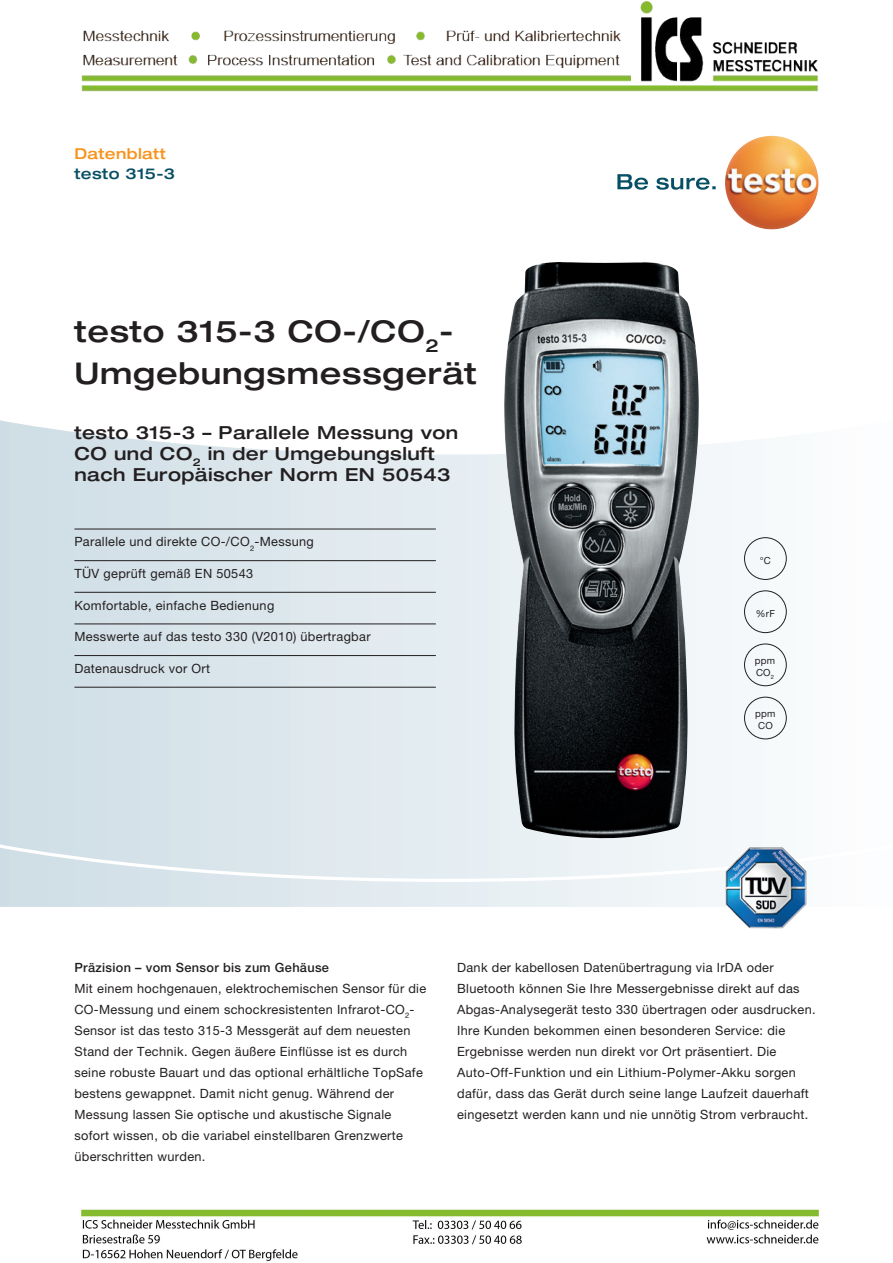
<style>
.page{position:relative;width:893px;height:1263px;background:#fff}
.page>*{position:absolute;margin:0;border:0;box-sizing:border-box;transform-origin:0 0}
.t1{font:500 expanded 30px/42px "Helvetica Neue LTW1 G";letter-spacing:.025em;color:#231f20}
.t2{font:500 expanded 18px/21px "Helvetica Neue LTW1 G";letter-spacing:.025em;color:#231f20}
.t3{font:500 expanded 15px "Helvetica Neue LTW1 G";letter-spacing:.025em;color:#074f64}
.t4{font:500 expanded 15px "Helvetica Neue LTW1 G";letter-spacing:.025em;color:#f7931d}
.t5{font:12.75px/21px "Helvetica Neue LTW1 G";letter-spacing:.025em;color:#231f20}
.t6{font:500 12.75px "Helvetica Neue LTW1 G";letter-spacing:.025em;color:#231f20}
.t7{font:9.75px/11.7px "Helvetica Neue LTW1 G";letter-spacing:.025em;color:#231f20}
</style>
<div class="page">
<svg style="left:0;top:420px;width:787px;height:420px"></svg>
<svg style="left:0;top:840px;width:807px;height:89px"></svg>
<img style="left:504px;top:262px;width:195px;height:577px">
<img style="left:726px;top:847px;width:80px;height:81px">
<svg style="left:617px;top:174px;width:99px;height:16px"></svg>
<img style="left:725px;top:136px;width:94px;height:93px;border-radius:47px">
<div style="left:744px;top:537px;width:43px;height:43px;border:1px solid #231f20;border-radius:50%"></div>
<div style="left:744px;top:590px;width:43px;height:43px;border:1px solid #231f20;border-radius:50%"></div>
<div style="left:744px;top:644px;width:43px;height:42px;border:1px solid #231f20;border-radius:50%"></div>
<div style="left:744px;top:697px;width:43px;height:42px;border:1px solid #231f20;border-radius:50%"></div>
<hr style="left:74px;top:529px;width:362px;height:1px;background:#231f20">
<hr style="left:74px;top:560px;width:362px;height:1px;background:#231f20">
<hr style="left:74px;top:592px;width:362px;height:1px;background:#231f20">
<hr style="left:74px;top:623px;width:362px;height:1px;background:#231f20">
<hr style="left:74px;top:655px;width:362px;height:1px;background:#231f20">
<hr style="left:74px;top:687px;width:362px;height:1px;background:#231f20">
<img style="left:81px;top:1px;width:738px;height:91px">
<img style="left:80px;top:1209px;width:739px;height:52px">
<p class="t4" style="left:74px;top:144px;width:93px">Datenblatt</p>
<p class="t3" style="left:74px;top:164px;width:102px">testo 315-3</p>
<h1 class="t1" style="left:74px;top:309px;width:404px">testo 315-3 CO-/CO<sub>2</sub>-<br>Umgebungsmessgerät</h1>
<h2 class="t2" style="left:74px;top:422px;width:385px">testo 315-3 – Parallele Messung von<br>CO und CO<sub>2</sub> in der Umgebungsluft nach Europäischer Norm EN 50543</h2>
<p class="t5" style="left:74px;top:531px;width:241px">Parallele und direkte CO-/CO<sub>2</sub>-Messung</p>
<p class="t5" style="left:74px;top:563px;width:180px">TÜV geprüft gemäß EN 50543</p>
<p class="t5" style="left:74px;top:594px;width:201px">Komfortable, einfache Bedienung</p>
<p class="t5" style="left:74px;top:626px;width:298px">Messwerte auf das testo 330 (V2010) übertragbar</p>
<p class="t5" style="left:74px;top:658px;width:137px">Datenausdruck vor Ort</p>
<p class="t7" style="left:760px;top:554px;width:13px">°C</p>
<p class="t7" style="left:756px;top:607px;width:21px">%rF</p>
<p class="t7" style="left:755px;top:655px;width:22px">ppm<br>CO<sub>2</sub></p>
<p class="t7" style="left:755px;top:708px;width:22px">ppm<br>CO</p>
<p class="t6" style="left:74px;top:959px;width:256px">Präzision – vom Sensor bis zum Gehäuse</p>
<p class="t5" style="left:74px;top:977px;width:353px">Mit einem hochgenauen, elektrochemischen Sensor für die CO-Messung und einem schockresistenten Infrarot-CO<sub>2</sub>- Sensor ist das testo 315-3 Messgerät auf dem neuesten Stand der Technik. Gegen äußere Einflüsse ist es durch seine robuste Bauart und das optional erhältliche TopSafe bestens gewappnet. Damit nicht genug. Während der Messung lassen Sie optische und akustische Signale sofort wissen, ob die variabel einstellbaren Grenzwerte überschritten wurden.</p>
<p class="t5" style="left:457px;top:956px;width:360px">Dank der kabellosen Datenübertragung via IrDA oder Bluetooth können Sie Ihre Messergebnisse direkt auf das Abgas-Analysegerät testo 330 übertragen oder ausdrucken.<br>Ihre Kunden bekommen einen besonderen Service: die Ergebnisse werden nun direkt vor Ort präsentiert. Die Auto-Off-Funktion und ein Lithium-Polymer-Akku sorgen dafür, dass das Gerät durch seine lange Laufzeit dauerhaft eingesetzt werden kann und nie unnötig Strom verbraucht.</p>
</div>
